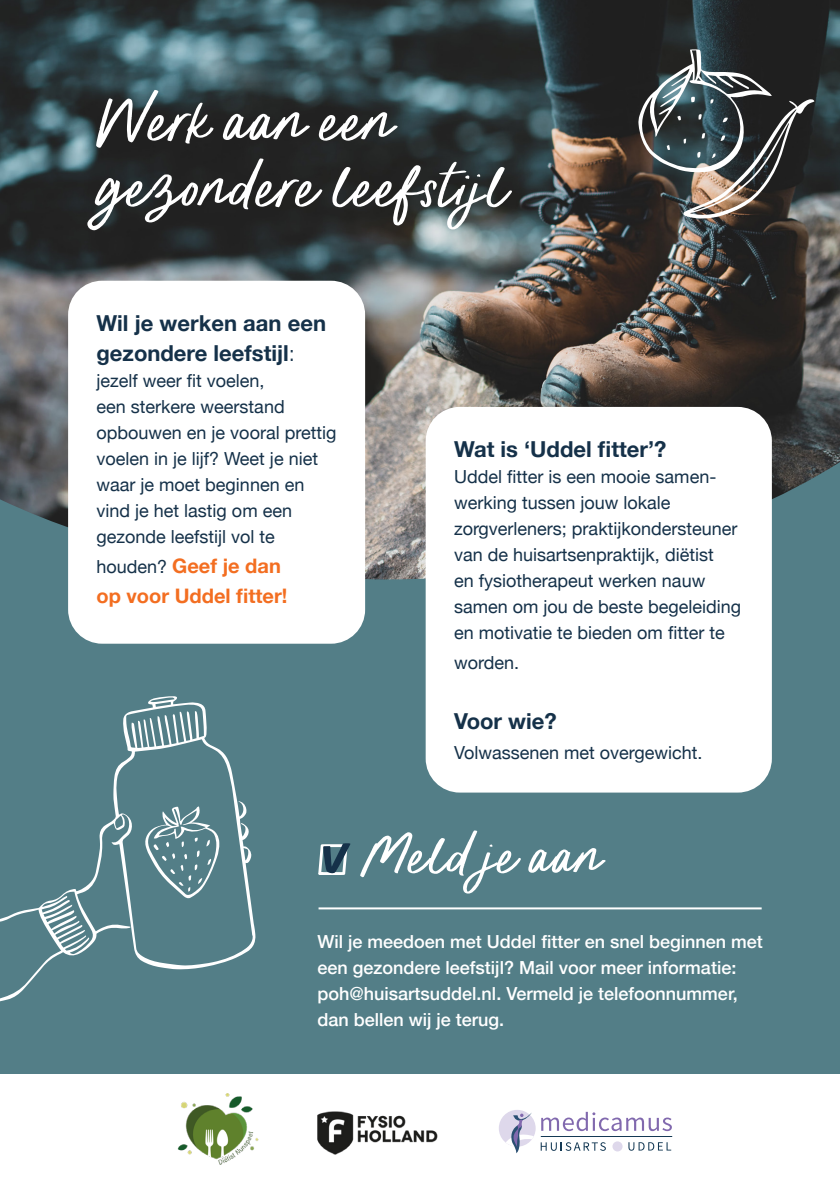
<style>
.page{position:relative;width:840px;height:1191px;background:#fff}
.page>*{position:absolute;margin:0;border:0;box-sizing:border-box;transform-origin:0 0}
.t1{font:90px/66px "Oranges And Lemons Script";letter-spacing:.015em;color:#fff}
.t2{font:80px "Oranges And Lemons Script";letter-spacing:.015em;color:#fff}
.inleiding{font:700 22px/30px "Helvetica Neue";color:#153149}
.inleiding-2{font:700 20px/30px "Helvetica Neue";color:#f36e21}
.inleiding-3{font:18px/26px "Helvetica Neue";color:#153149}
.kopje{font:500 18px/26px "Helvetica Neue";color:#fff}
.s1{font-weight:300}
.s2{font-weight:400;font-size:18px;color:#153149}
</style>
<div class="page">
<div style="left:0;top:0;width:839px;height:1073px;background:#537e87"></div>
<img style="left:0;top:0;width:839px;height:579px">
<div style="left:68px;top:281px;width:297px;height:362px;background:#fff;border-radius:34px"></div>
<img style="left:177px;top:1093px;width:82px;height:72px">
<img style="left:317px;top:1111px;width:121px;height:44px">
<div style="left:425px;top:407px;width:346px;height:385px;background:#fff;border-radius:34px"></div>
<svg style="left:0;top:696px;width:255px;height:305px"></svg>
<svg style="left:540px;top:1142px;width:65px;height:8px"></svg>
<svg style="left:628px;top:1142px;width:42px;height:8px"></svg>
<svg style="left:498px;top:1109px;width:37px;height:37px"></svg>
<svg style="left:505px;top:1112px;width:28px;height:41px"></svg>
<svg style="left:541px;top:1111px;width:130px;height:20px"></svg>
<hr style="left:541px;top:1136px;width:130px;height:1px;background:#143954">
<div style="left:612px;top:1141px;width:10px;height:10px;background:#ded8eb;border-radius:50%"></div>
<svg style="left:318px;top:843px;width:33px;height:32px"></svg>
<hr style="left:318px;top:907px;width:443px;height:2px;background:#fff">
<svg style="left:143px;top:806px;width:76px;height:93px"></svg>
<svg style="left:638px;top:49px;width:176px;height:171px"></svg>
<p class="t1" style="left:96px;top:89px;width:411px">Werk aan een gezondere leefstijl</p>
<p class="inleiding" style="left:96px;top:308px;width:231px">Wil je werken aan een gezondere leefstijl<span class="s1">:</span></p>
<p class="inleiding-3" style="left:96px;top:368px;width:241px">jezelf weer fit voelen,<br>een sterkere weerstand opbouwen en je vooral prettig voelen in je lijf? Weet je niet waar je moet beginnen en vind je het lastig om een gezonde leefstijl vol te</p>
<p class="inleiding-2" style="left:96px;top:551px;width:192px"><span class="s2">houden?</span> Geef je dan op voor Uddel fitter!</p>
<p class="inleiding" style="left:454px;top:434px;width:214px">Wat is ‘Uddel fitter’?</p>
<p class="inleiding-3" style="left:454px;top:464px;width:288px">Uddel fitter is een mooie samen&shy;werking tussen jouw lokale zorgverleners; praktijkondersteuner van de huisartsenpraktijk, diëtist<br>en fysiotherapeut werken nauw samen om jou de beste begeleiding en motivatie te bieden om fitter te</p>
<p class="inleiding-3" style="left:454px;top:650px;width:66px">worden.</p>
<p class="inleiding" style="left:454px;top:706px;width:104px">Voor wie?</p>
<p class="inleiding-3" style="left:454px;top:740px;width:250px">Volwassenen met overgewicht.</p>
<p class="t2" style="left:360px;top:814px;width:242px">Meld je aan</p>
<p class="kopje" style="left:317px;top:927px;width:447px">Wil je meedoen met Uddel fitter en snel beginnen met een gezondere leefstijl? Mail voor meer informatie: poh@huisartsuddel.nl. Vermeld je telefoonnummer, dan bellen wij je terug.</p>
</div>
